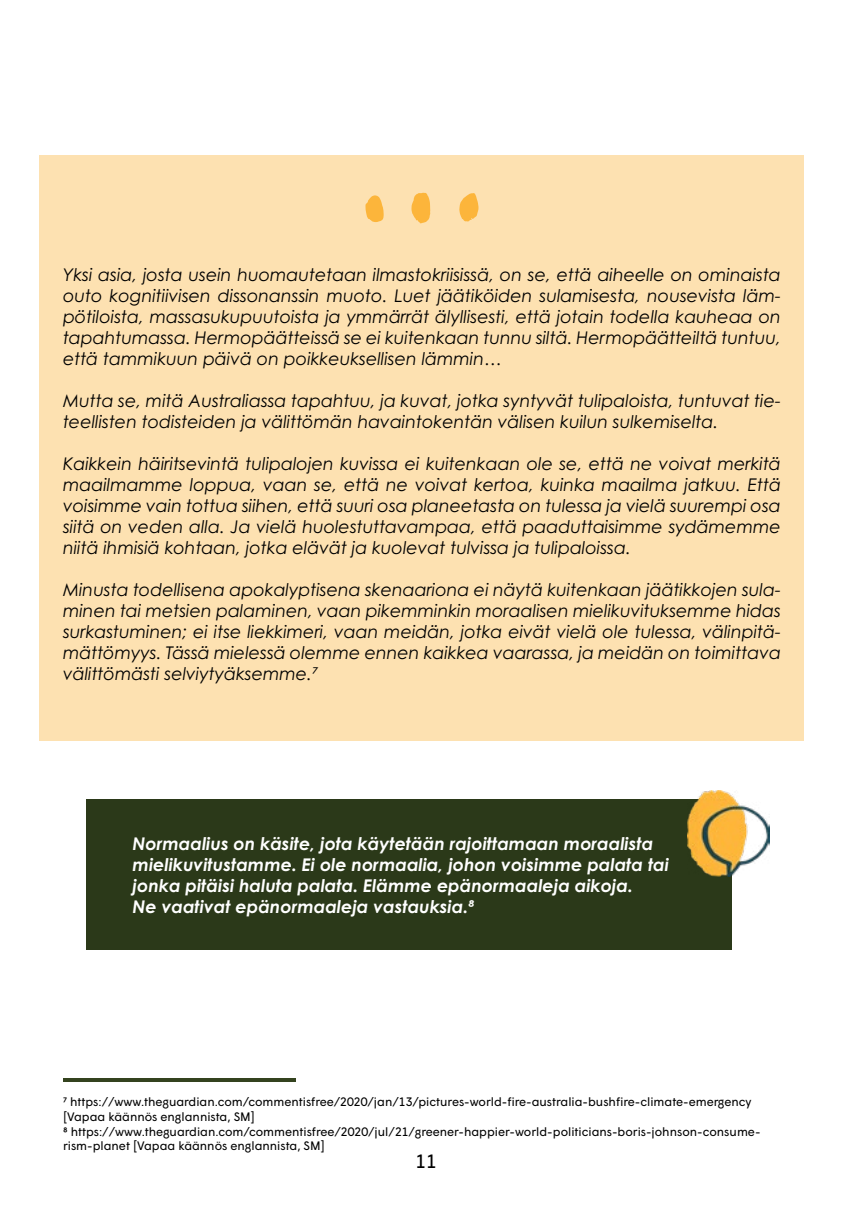
<style>
.page{position:relative;width:844px;height:1216px;background:#fff}
.page>*{position:absolute;margin:0;border:0;box-sizing:border-box;transform-origin:0 0}
.t1{font:19.25px "Wigrum";color:#000}
.t2{font:italic 17.5px/21px "Century Gothic Pro";color:#000;text-align:justify}
.t3{font:italic 700 17.5px/21px "Century Gothic Pro";color:#fff}
.t4{font:12.25px/14.7px "Wigrum";color:#000}
</style>
<div class="page">
<div style="left:40px;top:155px;width:764px;height:586px;background:#fde1b1"></div>
<svg style="left:63px;top:1078px;width:233px;height:3px"></svg>
<div style="left:86px;top:798px;width:645px;height:151px;background:#2b3919"></div>
<img style="left:687px;top:790px;width:82px;height:86px">
<svg style="left:411px;top:193px;width:19px;height:30px"></svg>
<svg style="left:365px;top:195px;width:18px;height:27px"></svg>
<svg style="left:459px;top:193px;width:19px;height:29px"></svg>
<p class="t2" style="left:63px;top:264px;width:719px">Yksi asia, josta usein huomautetaan ilmastokriisissä, on se, että aiheelle on ominaista outo kognitiivisen dissonanssin muoto. Luet jäätiköiden sulamisesta, nousevista läm&shy;pötiloista, massasukupuutoista ja ymmärrät älyllisesti, että jotain todella kauheaa on tapahtumassa. Hermopäätteissä se ei kuitenkaan tunnu siltä. Hermopäätteiltä tuntuu, että tammikuun päivä on poikkeuksellisen lämmin…</p>
<p class="t2" style="left:63px;top:390px;width:719px">Mutta se, mitä Australiassa tapahtuu, ja kuvat, jotka syntyvät tulipaloista, tuntuvat tie&shy;teellisten todisteiden ja välittömän havaintokentän välisen kuilun sulkemiselta.</p>
<p class="t2" style="left:63px;top:453px;width:719px">Kaikkein häiritsevintä tulipalojen kuvissa ei kuitenkaan ole se, että ne voivat merkitä maailmamme loppua, vaan se, että ne voivat kertoa, kuinka maailma jatkuu. Että voisimme vain tottua siihen, että suuri osa planeetasta on tulessa ja vielä suurempi osa siitä on veden alla. Ja vielä huolestuttavampaa, että paaduttaisimme sydämemme niitä ihmisiä kohtaan, jotka elävät ja kuolevat tulvissa ja tulipaloissa.</p>
<p class="t2" style="left:63px;top:579px;width:719px">Minusta todellisena apokalyptisena skenaariona ei näytä kuitenkaan jäätikkojen sula&shy;minen tai metsien palaminen, vaan pikemminkin moraalisen mielikuvituksemme hidas surkastuminen; ei itse liekkimeri, vaan meidän, jotka eivät vielä ole tulessa, välinpitä&shy;mättömyys. Tässä mielessä olemme ennen kaikkea vaarassa, ja meidän on toimittava välittömästi selviytyäksemme.7</p>
<p class="t3" style="left:133px;top:832px;width:537px">Normaalius on käsite, jota käytetään rajoittamaan moraalista mielikuvitustamme. Ei ole normaalia, johon voisimme palata tai jonka pitäisi haluta palata. Elämme epänormaaleja aikoja.<br>Ne vaativat epänormaaleja vastauksia.8</p>
<p class="t4" style="left:63px;top:1093px;width:698px">7 https://www.theguardian.com/commentisfree/2020/jan/13/pictures-world-fire-australia-bushfire-climate-emergency [Vapaa käännös englannista, SM]<br>8 https://www.theguardian.com/commentisfree/2020/jul/21/greener-happier-world-politicians-boris-johnson-consume&shy;rism-planet [Vapaa käännös englannista, SM]</p>
<p class="t1" style="left:415px;top:1146px;width:23px">11</p>
</div>
